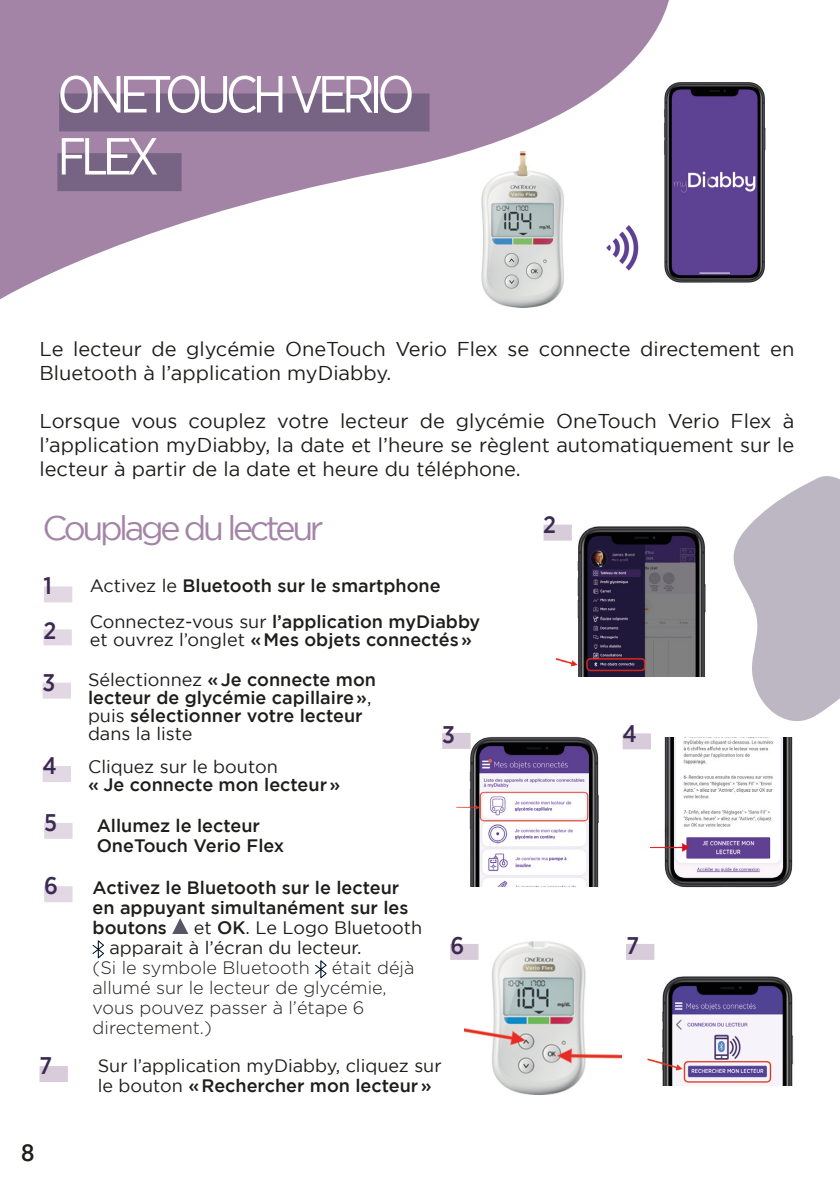
<style>
.page{position:relative;width:840px;height:1191px;background:#fff}
.page>*{position:absolute;margin:0;border:0;box-sizing:border-box;transform-origin:0 0}
.t1{font:52px "Gotham Narrow";letter-spacing:-.1em;color:#fff}
.t2{font:34px "Gotham";letter-spacing:-.1em;color:#a384a7}
.t3{font:500 24px "Gotham Narrow";color:#3d2a53}
.t4{font:500 24px "Gotham Narrow";color:#1d1d1b}
.t5{font:20px/24px "Gotham";color:#1d1d1b}
.t6{font:500 18px/18px "Gotham";color:#1d1d1b}
.t7{font:18px/20px "Gotham";color:#1d1d1b}
.t8{font:300 18px/20px "Gotham";color:#1d1d1b}
.s1{font-weight:400}
.s2{font-weight:500}
</style>
<div class="page">
<img style="left:464px;top:941px;width:157px;height:153px">
<svg style="left:733px;top:476px;width:106px;height:245px"></svg>
<img style="left:674px;top:82px;width:92px;height:201px">
<svg style="left:0;top:0;width:674px;height:308px;fill:#a384a7"></svg>
<div style="left:59px;top:93px;width:370px;height:38px;background:#776484"></div>
<img style="left:605px;top:214px;width:45px;height:68px">
<div style="left:57px;top:153px;width:124px;height:38px;background:#776484"></div>
<img style="left:556px;top:524px;width:150px;height:152px">
<img style="left:456px;top:734px;width:143px;height:152px">
<div style="left:450px;top:944px;width:28px;height:16px;background:#d9ccda"></div>
<div style="left:625px;top:944px;width:29px;height:16px;background:#d9ccda"></div>
<div style="left:442px;top:733px;width:28px;height:16px;background:#d9ccda"></div>
<div style="left:622px;top:733px;width:28px;height:16px;background:#d9ccda"></div>
<div style="left:543px;top:524px;width:28px;height:16px;background:#d9ccda"></div>
<div style="left:43px;top:629px;width:29px;height:16px;background:#e2d8e4"></div>
<div style="left:44px;top:586px;width:28px;height:16px;background:#e2d8e4"></div>
<div style="left:43px;top:682px;width:28px;height:16px;background:#e2d8e4"></div>
<div style="left:43px;top:766px;width:28px;height:16px;background:#e2d8e4"></div>
<div style="left:44px;top:823px;width:28px;height:16px;background:#e2d8e4"></div>
<div style="left:44px;top:886px;width:28px;height:16px;background:#e2d8e4"></div>
<img style="left:650px;top:737px;width:143px;height:151px">
<svg style="left:172px;top:918px;width:16px;height:16px"></svg>
<svg style="left:92px;top:940px;width:12px;height:18px"></svg>
<svg style="left:315px;top:960px;width:11px;height:18px"></svg>
<div style="left:39px;top:1066px;width:29px;height:16px;background:#d9ccda"></div>
<img style="left:647px;top:976px;width:147px;height:109px">
<p class="t1" style="left:57px;top:62px;width:358px">ONETOUCH VERIO</p>
<p class="t1" style="left:57px;top:124px;width:103px">FLEX</p>
<p class="t5" style="left:39px;top:337px;width:756px">Le lecteur de glycémie OneTouch Verio Flex se connecte directement en<br>Bluetooth à l’application myDiabby.</p>
<p class="t5" style="left:39px;top:409px;width:756px;text-align:justify">Lorsque vous couplez votre lecteur de glycémie OneTouch Verio Flex à l’application myDiabby, la date et l’heure se règlent automatiquement sur le lecteur à partir de la date et heure du téléphone.</p>
<p class="t2" style="left:43px;top:509px;width:282px">Couplage du lecteur</p>
<p class="t3" style="left:542px;top:509px;width:14px">2</p>
<p class="t3" style="left:43px;top:571px;width:10px">1</p>
<p class="t3" style="left:43px;top:615px;width:14px">2</p>
<p class="t3" style="left:43px;top:667px;width:14px">3</p>
<p class="t3" style="left:43px;top:750px;width:16px">4</p>
<p class="t3" style="left:44px;top:807px;width:14px">5</p>
<p class="t3" style="left:44px;top:870px;width:15px">6</p>
<p class="t6" style="left:90px;top:576px;width:352px"><span class="s1">Activez le</span> Bluetooth sur le smartphone</p>
<p class="t6" style="left:90px;top:612px;width:392px"><span class="s1">Connectez-vous sur</span> l’application myDiabby <span class="s1">et ouvrez l’onglet</span> «Mes objets connectés»</p>
<p class="t6" style="left:88px;top:670px;width:289px"><span class="s1">Sélectionnez</span> «Je connecte mon lecteur de glycémie capillaire»<span class="s1">, puis</span> sélectionner votre lecteur <span class="s1">dans la liste</span></p>
<p class="t6" style="left:88px;top:756px;width:253px"><span class="s1">Cliquez sur le bouton<br></span>« Je connecte mon lecteur»</p>
<p class="t6" style="left:97px;top:815px;width:189px;line-height:20px">Allumez le lecteur<br>OneTouch Verio Flex</p>
<p class="t6" style="left:93px;top:877px;width:317px;line-height:20px">Activez le Bluetooth sur le lecteur en appuyant simultanément sur les boutons</p>
<p class="t7" style="left:109px;top:917px;width:314px;text-indent:84px">et <span class="s2">OK</span>. Le Logo Bluetooth apparait à l’écran du lecteur.</p>
<p class="t8" style="left:93px;top:957px;width:323px">(Si le symbole Bluetooth était déjà allumé sur le lecteur de glycémie, vous pouvez passer à l’étape 6 directement.)</p>
<p class="t3" style="left:442px;top:719px;width:14px">3</p>
<p class="t3" style="left:622px;top:718px;width:16px">4</p>
<p class="t3" style="left:450px;top:930px;width:15px">6</p>
<p class="t3" style="left:626px;top:930px;width:14px">7</p>
<p class="t3" style="left:39px;top:1050px;width:14px">7</p>
<p class="t7" style="left:98px;top:1055px;width:345px">Sur l’application myDiabby, cliquez sur le bouton <span class="s2">«Rechercher mon lecteur»</span></p>
<h3 class="t4" style="left:21px;top:1137px;width:15px">8</h3>
</div>
